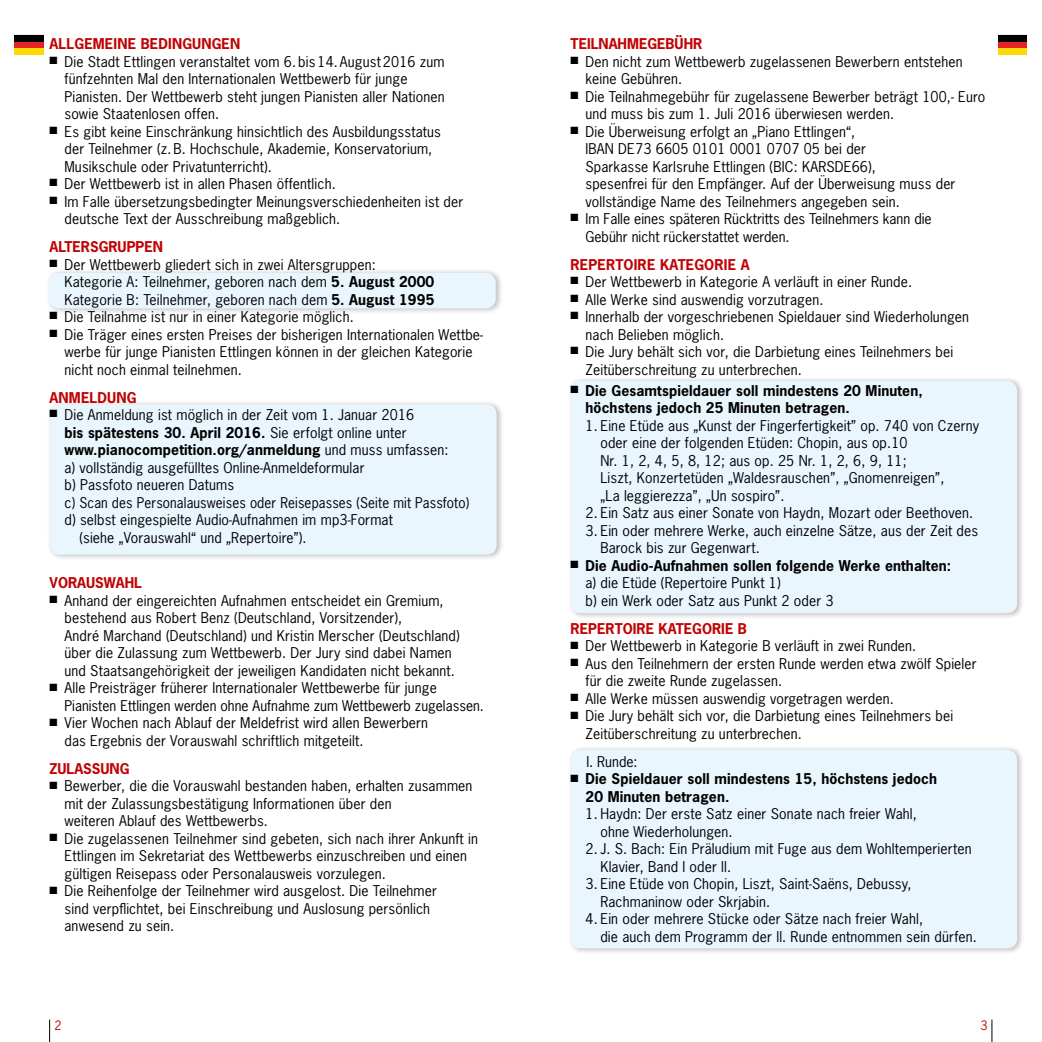
<style>
.page{position:relative;width:1042px;height:1042px;background:#fff}
.page>*{position:absolute;margin:0;border:0;box-sizing:border-box;transform-origin:0 0}
.t1{font:14px/17.5px "News Gothic";letter-spacing:.01em;color:#000}
.t2{font:700 14px/17.5px "News Gothic";letter-spacing:.01em;color:#000}
.t3{font:700 14px "News Gothic Std";color:#c00304}
.t4{font:14px "News Gothic Std";color:#000}
.t5{font:12.25px "News Gothic Std";color:#c00304}
.s1{font-weight:700}
.s2{font-weight:400}
</style>
<div class="page">
<svg style="left:49px;top:1019px;width:1px;height:23px"></svg>
<svg style="left:991px;top:1019px;width:1px;height:23px"></svg>
<div style="left:46px;top:268px;width:457px;height:47px;background:#000;opacity:.25"></div>
<div style="left:49px;top:273px;width:447px;height:35px;background:#eaf6fe;border-radius:10px"></div>
<div style="left:47px;top:399px;width:457px;height:162px;background:#000;opacity:.25"></div>
<div style="left:50px;top:404px;width:447px;height:151px;background:#eaf6fe;border-radius:10px"></div>
<div style="left:567px;top:376px;width:458px;height:243px;background:#000;opacity:.25"></div>
<div style="left:570px;top:381px;width:447px;height:232px;background:#eaf6fe;border-radius:10px"></div>
<div style="left:567px;top:745px;width:458px;height:209px;background:#000;opacity:.25"></div>
<div style="left:570px;top:750px;width:447px;height:198px;background:#eaf6fe;border-radius:10px"></div>
<div style="left:14px;top:48px;width:30px;height:7px;background:#ffd906"></div>
<div style="left:14px;top:41px;width:30px;height:7px;background:#e52321"></div>
<div style="left:14px;top:35px;width:30px;height:6px;background:#000"></div>
<div style="left:998px;top:48px;width:28px;height:7px;background:#ffd906"></div>
<div style="left:998px;top:41px;width:28px;height:7px;background:#e52321"></div>
<div style="left:998px;top:35px;width:28px;height:6px;background:#000"></div>
<p class="t3" style="left:50px;top:34px;width:192px">ALLGEMEINE BEDINGUNGEN</p>
<p class="t1" style="left:64px;top:52px;width:382px;text-indent:-15px">■ Die Stadt Ettlingen veranstaltet vom 6. bis 14. August 2016 zum fünfzehnten Mal den Internationalen Wettbewerb für junge Pianisten. Der Wettbewerb steht jungen Pianisten aller Nationen sowie Staatenlosen offen.</p>
<p class="t1" style="left:64px;top:122px;width:378px;text-indent:-15px">■ Es gibt keine Einschränkung hinsichtlich des Ausbildungsstatus der Teilnehmer (z.B. Hochschule, Akademie, Konservatorium,<br>Musikschule oder Privatunterricht).</p>
<p class="t1" style="left:50px;top:175px;width:288px">■ Der Wettbewerb ist in allen Phasen öffentlich.</p>
<p class="t1" style="left:64px;top:192px;width:400px;text-indent:-15px">■ Im Falle übersetzungsbedingter Meinungsverschiedenheiten ist der deutsche Text der Ausschreibung maßgeblich.</p>
<p class="t3" style="left:50px;top:237px;width:115px">ALTERSGRUPPEN</p>
<p class="t1" style="left:64px;top:255px;width:371px;text-indent:-15px">■ Der Wettbewerb gliedert sich in zwei Altersgruppen:<br>Kategorie A: Teilnehmer, geboren nach dem <span class="s1">5. August 2000<br></span>Kategorie B: Teilnehmer, geboren nach dem <span class="s1">5. August 1995</span></p>
<p class="t1" style="left:50px;top:308px;width:306px">■ Die Teilnahme ist nur in einer Kategorie möglich.</p>
<p class="t1" style="left:64px;top:325px;width:420px;text-indent:-15px">■ Die Träger eines ersten Preises der bisherigen Internationalen Wettbe&shy;werbe für junge Pianisten Ettlingen können in der gleichen Kategorie nicht noch einmal teilnehmen.</p>
<p class="t3" style="left:50px;top:388px;width:88px">ANMELDUNG</p>
<p class="t1" style="left:50px;top:406px;width:366px">■ Die Anmeldung ist möglich in der Zeit vom 1. Januar 2016</p>
<p class="t2" style="left:64px;top:423px;width:344px">bis spätestens 30. April 2016. <span class="s2">Sie erfolgt online unter</span></p>
<p class="t2" style="left:64px;top:441px;width:385px">www.pianocompetition.org/anmeldung <span class="s2">und muss umfassen:</span></p>
<p class="t1" style="left:64px;top:458px;width:302px">a) vollständig ausgefülltes Online-Anmeldeformular</p>
<p class="t1" style="left:64px;top:476px;width:171px">b) Passfoto neueren Datums</p>
<p class="t1" style="left:64px;top:493px;width:406px">c) Scan des Personalausweises oder Reisepasses (Seite mit Passfoto)</p>
<p class="t1" style="left:64px;top:511px;width:330px">d) selbst eingespielte Audio-Aufnahmen im mp3-Format</p>
<p class="t1" style="left:79px;top:528px;width:229px">(siehe „Vorauswahl“ und „Repertoire”).</p>
<p class="t3" style="left:50px;top:573px;width:94px">VORAUSWAHL</p>
<p class="t1" style="left:64px;top:591px;width:397px;text-indent:-15px">■ Anhand der eingereichten Aufnahmen entscheidet ein Gremium, bestehend aus Robert Benz (Deutschland, Vorsitzender),<br>André Marchand (Deutschland) und Kristin Merscher (Deutschland) über die Zulassung zum Wettbewerb. Der Jury sind dabei Namen und Staatsangehörigkeit der jeweiligen Kandidaten nicht bekannt.</p>
<p class="t1" style="left:64px;top:679px;width:421px;text-indent:-15px">■ Alle Preisträger früherer Internationaler Wettbewerbe für junge<br>Pianisten Ettlingen werden ohne Aufnahme zum Wettbewerb zugelassen.</p>
<p class="t1" style="left:64px;top:714px;width:365px;text-indent:-15px">■ Vier Wochen nach Ablauf der Meldefrist wird allen Bewerbern das Ergebnis der Vorauswahl schriftlich mitgeteilt.</p>
<p class="t3" style="left:50px;top:759px;width:81px">ZULASSUNG</p>
<p class="t1" style="left:64px;top:777px;width:409px;text-indent:-15px">■ Bewerber, die die Vorauswahl bestanden haben, erhalten zusammen mit der Zulassungsbestätigung Informationen über den<br>weiteren Ablauf des Wettbewerbs.</p>
<p class="t1" style="left:64px;top:829px;width:415px;text-indent:-15px">■ Die zugelassenen Teilnehmer sind gebeten, sich nach ihrer Ankunft in<br>Ettlingen im Sekretariat des Wettbewerbs einzuschreiben und einen gültigen Reisepass oder Personalausweis vorzulegen.</p>
<p class="t1" style="left:64px;top:882px;width:374px;text-indent:-15px">■ Die Reihenfolge der Teilnehmer wird ausgelost. Die Teilnehmer sind verpflichtet, bei Einschreibung und Auslosung persönlich anwesend zu sein.</p>
<p class="t3" style="left:570px;top:34px;width:133px">TEILNAHMEGEBÜHR</p>
<p class="t1" style="left:585px;top:52px;width:378px;text-indent:-15px">■ Den nicht zum Wettbewerb zugelassenen Bewerbern entstehen keine Gebühren.</p>
<p class="t1" style="left:585px;top:87px;width:401px;text-indent:-15px">■ Die Teilnahmegebühr für zugelassene Bewerber beträgt 100,- Euro und muss bis zum 1. Juli 2016 überwiesen werden.</p>
<p class="t1" style="left:585px;top:122px;width:371px;text-indent:-15px">■ Die Überweisung erfolgt an „Piano Ettlingen“,<br>IBAN DE73 6605 0101 0001 0707 05 bei der<br>Sparkasse Karlsruhe Ettlingen (BIC: KARSDE66),<br>spesenfrei für den Empfänger. Auf der Überweisung muss der vollständige Name des Teilnehmers angegeben sein.</p>
<p class="t1" style="left:585px;top:210px;width:348px;text-indent:-15px">■ Im Falle eines späteren Rücktritts des Teilnehmers kann die<br>Gebühr nicht rückerstattet werden.</p>
<p class="t3" style="left:570px;top:255px;width:180px">REPERTOIRE KATEGORIE A</p>
<p class="t1" style="left:570px;top:273px;width:343px">■ Der Wettbewerb in Kategorie A verläuft in einer Runde.</p>
<p class="t1" style="left:570px;top:290px;width:254px">■ Alle Werke sind auswendig vorzutragen.</p>
<p class="t1" style="left:585px;top:308px;width:385px;text-indent:-15px">■ Innerhalb der vorgeschriebenen Spieldauer sind Wiederholungen nach Belieben möglich.</p>
<p class="t1" style="left:585px;top:343px;width:369px;text-indent:-15px">■ Die Jury behält sich vor, die Darbietung eines Teilnehmers bei<br>Zeitüberschreitung zu unterbrechen.</p>
<p class="t2" style="left:585px;top:381px;width:339px;text-indent:-15px">■ Die Gesamtspieldauer soll mindestens 20 Minuten, höchstens jedoch 25 Minuten betragen.</p>
<p class="t1" style="left:600px;top:416px;width:380px;text-indent:-15px">1. Eine Etüde aus „Kunst der Fingerfertigkeit” op. 740 von Czerny oder eine der folgenden Etüden: Chopin, aus op.10<br>Nr. 1, 2, 4, 5, 8, 12; aus op. 25 Nr. 1, 2, 6, 9, 11;<br>Liszt, Konzertetüden „Waldesrauschen”, „Gnomenreigen”,<br>„La leggierezza”, „Un sospiro”.</p>
<p class="t1" style="left:585px;top:504px;width:389px">2. Ein Satz aus einer Sonate von Haydn, Mozart oder Beethoven.</p>
<p class="t1" style="left:600px;top:521px;width:379px;text-indent:-15px">3. Ein oder mehrere Werke, auch einzelne Sätze, aus der Zeit des<br>Barock bis zur Gegenwart.</p>
<p class="t1" style="left:585px;top:556px;width:367px;text-indent:-15px">■ <span class="s1">Die Audio-Aufnahmen sollen folgende Werke enthalten: </span>a) die Etüde (Repertoire Punkt 1)<br>b) ein Werk oder Satz aus Punkt 2 oder 3</p>
<p class="t3" style="left:570px;top:619px;width:178px">REPERTOIRE KATEGORIE B</p>
<p class="t1" style="left:570px;top:637px;width:347px">■ Der Wettbewerb in Kategorie B verläuft in zwei Runden.</p>
<p class="t1" style="left:585px;top:654px;width:393px;text-indent:-15px">■ Aus den Teilnehmern der ersten Runde werden etwa zwölf Spieler für die zweite Runde zugelassen.</p>
<p class="t1" style="left:570px;top:689px;width:325px">■ Alle Werke müssen auswendig vorgetragen werden.</p>
<p class="t1" style="left:585px;top:707px;width:369px;text-indent:-15px">■ Die Jury behält sich vor, die Darbietung eines Teilnehmers bei<br>Zeitüberschreitung zu unterbrechen.</p>
<p class="t4" style="left:586px;top:752px;width:53px">I. Runde:</p>
<p class="t2" style="left:585px;top:770px;width:353px;text-indent:-15px">■ Die Spieldauer soll mindestens 15, höchstens jedoch<br>20 Minuten betragen.</p>
<p class="t1" style="left:600px;top:805px;width:318px;text-indent:-15px">1. Haydn: Der erste Satz einer Sonate nach freier Wahl, ohne Wiederholungen.</p>
<p class="t1" style="left:600px;top:840px;width:373px;text-indent:-15px">2. J. S. Bach: Ein Präludium mit Fuge aus dem Wohltemperierten<br>Klavier, Band I oder ll.</p>
<p class="t1" style="left:600px;top:875px;width:313px;text-indent:-15px">3. Eine Etüde von Chopin, Liszt, Saint-Saëns, Debussy,<br>Rachmaninow oder Skrjabin.</p>
<p class="t1" style="left:600px;top:910px;width:378px;text-indent:-15px">4. Ein oder mehrere Stücke oder Sätze nach freier Wahl,<br>die auch dem Programm der ll. Runde entnommen sein dürfen.</p>
<p class="t5" style="left:55px;top:1017px;width:9px">2</p>
<p class="t5" style="left:980px;top:1017px;width:9px">3</p>
</div>
